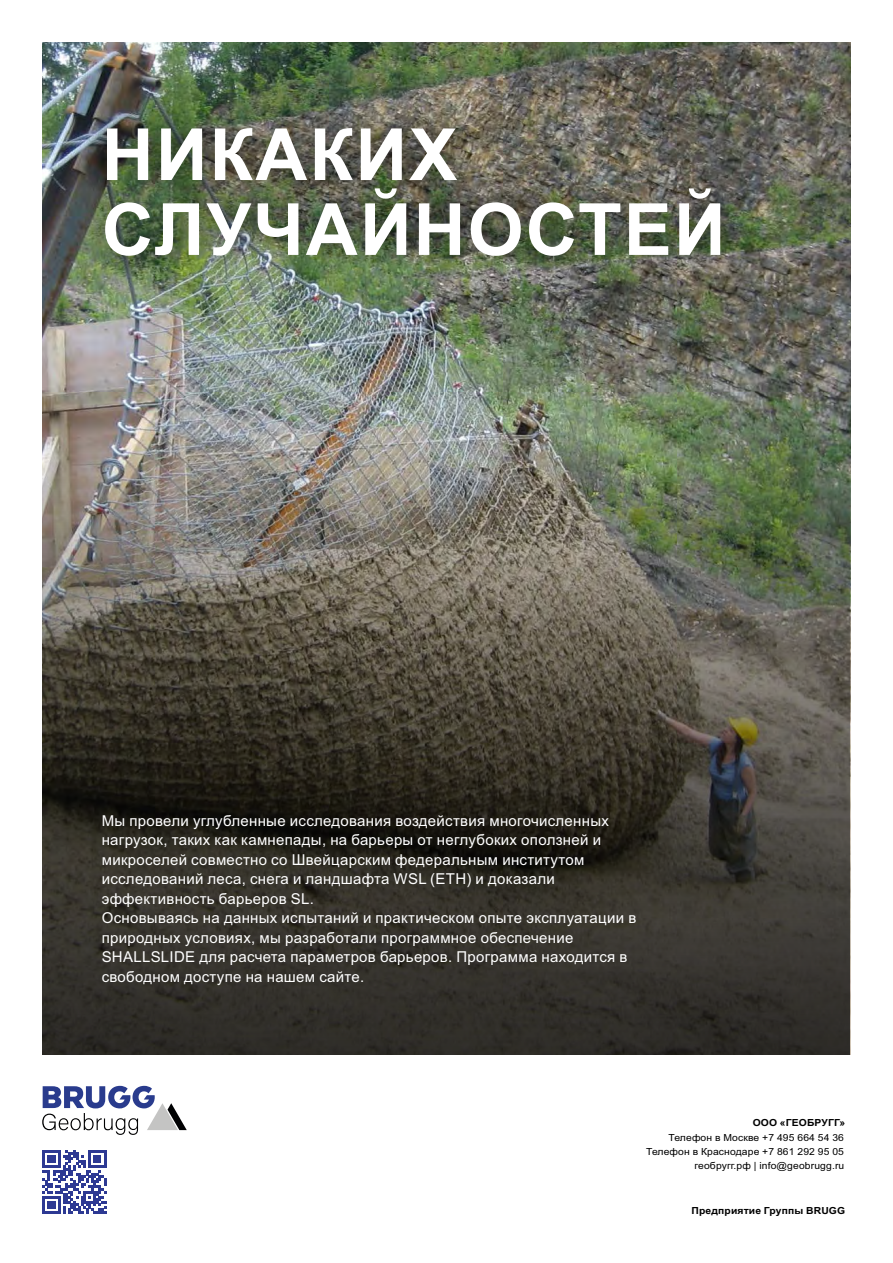
<style>
.page{position:relative;width:893px;height:1263px;background:#fff}
.page>*{position:absolute;margin:0;border:0;box-sizing:border-box;transform-origin:0 0}
.t1{font:700 72px/74.8px "Arial";letter-spacing:.03em;color:#fff}
.t2{font:15px/19.5px "Arial";letter-spacing:.02em;color:#fff}
.t3{font:9.75px/14.4px "Arial";letter-spacing:.015em;color:#000;text-align:right;scale:1.06 1}
.t4{font:700 9.75px "Arial";letter-spacing:.015em;color:#000;scale:1.06 1}
</style>
<div class="page">
<img style="left:42px;top:42px;width:808px;height:394px">
<svg style="left:42px;top:436px;width:808px;height:619px;background:#4d4b41"></svg>
<svg style="left:42px;top:1086px;width:145px;height:49px"></svg>
<svg style="left:43px;top:1150px;width:63px;height:64px"></svg>
<img style="left:60px;top:73px;width:763px;height:361px">
<h1 class="t1" style="left:102px;top:124px;width:625px">НИКАКИХ<br>СЛУЧАЙНОСТЕЙ</h1>
<p class="t2" style="left:102px;top:812px;width:536px">Мы провели углубленные исследования воздействия многочисленных нагрузок, таких как камнепады, на барьеры от неглубоких оползней и микроселей совместно со Швейцарским федеральным институтом исследований леса, снега и ландшафта WSL (ETH) и доказали эффективность барьеров SL.<br>Основываясь на данных испытаний и практическом опыте эксплуатации в природных условиях, мы разработали программное обеспечение SHALLSLIDE для расчета параметров барьеров. Программа находится в свободном доступе на нашем сайте.</p>
<p class="t4" style="left:753px;top:1119px;width:89px">ООО «ГЕОБРУГГ»</p>
<p class="t3" style="left:646px;top:1131px;width:188px">Телефон в Москве +7 495 664 54 36<br>Телефон в Краснодаре +7 861 292 95 05 геобругг.рф | info@geobrugg.ru</p>
<p class="t4" style="left:692px;top:1207px;width:146px">Предприятие Группы BRUGG</p>
</div>
